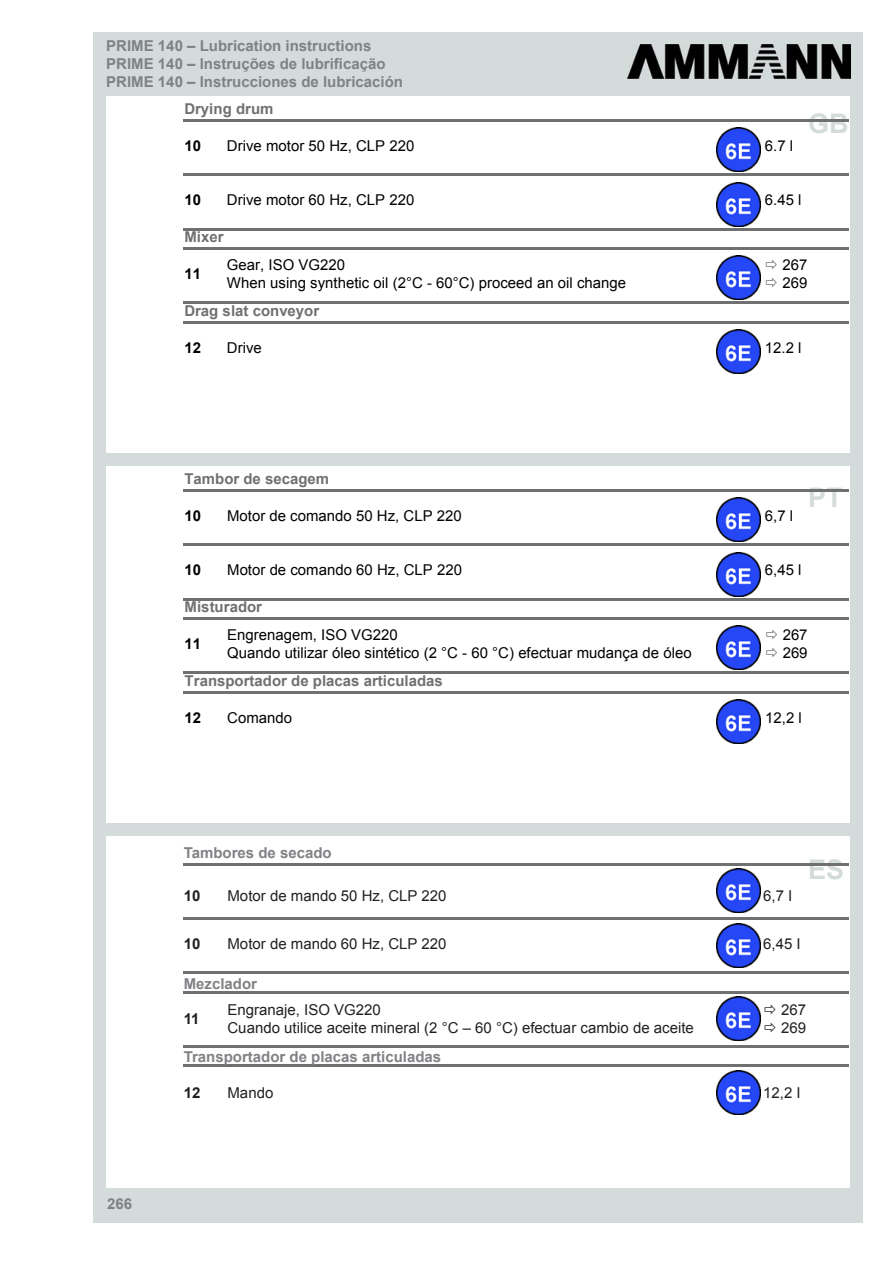
<style>
.page{position:relative;width:893px;height:1263px;background:#fff}
.page>*{position:absolute;margin:0;border:0;box-sizing:border-box;transform-origin:0 0}
.t1{font:700 27px "Arial";color:#d4dbdb}
.t2{font:15px/18px "Arial";color:#000}
.texto2{font:700 15px/18px "Arial";color:#808285}
.texto1{font:15px "Arial";color:#231f20}
.t3{font:700 15px "Arial";letter-spacing:.005em;color:#707070}
.t4{font:700 15px "Arial";letter-spacing:.005em;color:#000}
.texto1-2{font:700 15px "Arial";color:#231f20}
</style>
<div class="page">
<div style="left:94px;top:83px;width:12px;height:1140px;background:#d4dbdb"></div>
<div style="left:850px;top:83px;width:13px;height:1140px;background:#d4dbdb"></div>
<div style="left:106px;top:1189px;width:744px;height:34px;background:#d4dbdb"></div>
<div style="left:106px;top:453px;width:744px;height:13px;background:#d4dbdb"></div>
<div style="left:106px;top:823px;width:744px;height:13px;background:#d4dbdb"></div>
<div style="left:94px;top:32px;width:769px;height:64px;background:#d4dbdb"></div>
<img style="left:627px;top:45px;width:223px;height:33px">
<hr style="left:183px;top:119px;width:665px;height:3px;background:#707070">
<hr style="left:183px;top:173px;width:665px;height:3px;background:#707070">
<hr style="left:183px;top:228px;width:665px;height:2px;background:#707070">
<hr style="left:183px;top:247px;width:665px;height:3px;background:#707070">
<hr style="left:183px;top:301px;width:665px;height:3px;background:#707070">
<hr style="left:183px;top:321px;width:665px;height:3px;background:#707070">
<img style="left:717px;top:128px;width:44px;height:44px">
<img style="left:717px;top:182px;width:44px;height:44px">
<img style="left:717px;top:256px;width:44px;height:44px">
<img style="left:717px;top:330px;width:44px;height:44px">
<hr style="left:183px;top:489px;width:665px;height:3px;background:#707070">
<hr style="left:183px;top:543px;width:665px;height:3px;background:#707070">
<hr style="left:183px;top:597px;width:665px;height:3px;background:#707070">
<hr style="left:183px;top:617px;width:665px;height:3px;background:#707070">
<hr style="left:183px;top:671px;width:665px;height:3px;background:#707070">
<hr style="left:183px;top:691px;width:665px;height:3px;background:#707070">
<hr style="left:183px;top:862px;width:665px;height:3px;background:#707070">
<hr style="left:183px;top:917px;width:665px;height:3px;background:#707070">
<hr style="left:183px;top:971px;width:665px;height:3px;background:#707070">
<hr style="left:183px;top:990px;width:665px;height:3px;background:#707070">
<hr style="left:183px;top:1045px;width:665px;height:3px;background:#707070">
<hr style="left:183px;top:1064px;width:665px;height:3px;background:#707070">
<img style="left:717px;top:498px;width:44px;height:44px">
<img style="left:717px;top:552px;width:44px;height:44px">
<img style="left:717px;top:626px;width:44px;height:44px">
<img style="left:717px;top:700px;width:44px;height:44px">
<img style="left:717px;top:869px;width:44px;height:44px">
<img style="left:717px;top:923px;width:44px;height:44px">
<img style="left:717px;top:997px;width:44px;height:44px">
<img style="left:717px;top:1071px;width:44px;height:44px">
<p class="texto2" style="left:106px;top:37px;width:298px">PRIME 140 – Lubrication instructions<br>PRIME 140 – Instruções de lubrificação<br>PRIME 140 – Instrucciones de lubricación</p>
<p class="t3" style="left:184px;top:98px;width:91px">Drying drum</p>
<p class="t4" style="left:184px;top:135px;width:18px">10</p>
<p class="t2" style="left:227px;top:136px;width:189px">Drive motor 50 Hz, CLP 220</p>
<p class="t2" style="left:765px;top:136px;width:30px">6.7 l</p>
<p class="t1" style="left:808px;top:104px;width:42px">GB</p>
<p class="t4" style="left:184px;top:189px;width:18px">10</p>
<p class="t2" style="left:227px;top:191px;width:189px">Drive motor 60 Hz, CLP 220</p>
<p class="t2" style="left:765px;top:191px;width:38px">6.45 l</p>
<p class="t3" style="left:184px;top:226px;width:41px">Mixer</p>
<p class="t4" style="left:184px;top:263px;width:18px">11</p>
<p class="t2" style="left:227px;top:256px;width:401px">Gear, ISO VG220<br>When using synthetic oil (2°C - 60°C) proceed an oil change</p>
<p class="t2" style="left:782px;top:256px;width:26px">267<br>269</p>
<p class="t3" style="left:184px;top:300px;width:136px">Drag slat conveyor</p>
<p class="t4" style="left:184px;top:337px;width:18px">12</p>
<p class="t2" style="left:227px;top:338px;width:36px">Drive</p>
<p class="t2" style="left:765px;top:338px;width:38px">12.2 l</p>
<p class="t3" style="left:184px;top:468px;width:146px">Tambor de secagem</p>
<p class="t4" style="left:184px;top:505px;width:18px">10</p>
<p class="t2" style="left:227px;top:506px;width:236px">Motor de comando 50 Hz, CLP 220</p>
<p class="t2" style="left:765px;top:506px;width:30px">6,7 l</p>
<p class="t1" style="left:808px;top:478px;width:36px">PT</p>
<p class="t4" style="left:185px;top:559px;width:18px">10</p>
<p class="t2" style="left:227px;top:561px;width:236px">Motor de comando 60 Hz, CLP 220</p>
<p class="t2" style="left:765px;top:561px;width:38px">6,45 l</p>
<p class="t3" style="left:185px;top:596px;width:79px">Misturador</p>
<p class="t4" style="left:185px;top:633px;width:18px">11</p>
<p class="t2" style="left:227px;top:625px;width:466px">Engrenagem, ISO VG220<br>Quando utilizar óleo sintético (2 °C - 60 °C) efectuar mudança de óleo</p>
<p class="t2" style="left:783px;top:625px;width:26px">267<br>269</p>
<p class="t3" style="left:185px;top:670px;width:260px">Transportador de placas articuladas</p>
<p class="t4" style="left:185px;top:707px;width:18px">12</p>
<p class="t2" style="left:227px;top:708px;width:66px">Comando</p>
<p class="t2" style="left:765px;top:708px;width:38px">12,2 l</p>
<p class="texto2" style="left:184px;top:844px;width:150px">Tambores de secado</p>
<p class="texto1-2" style="left:184px;top:885px;width:18px">10</p>
<p class="texto1" style="left:227px;top:885px;width:221px">Motor de mando 50 Hz, CLP 220</p>
<p class="texto1" style="left:763px;top:885px;width:31px">6,7 I</p>
<p class="texto1-2" style="left:184px;top:933px;width:18px">10</p>
<p class="texto1" style="left:227px;top:933px;width:221px">Motor de mando 60 Hz, CLP 220</p>
<p class="texto1" style="left:763px;top:933px;width:39px">6,45 I</p>
<p class="texto2" style="left:184px;top:974px;width:75px">Mezclador</p>
<p class="texto1-2" style="left:184px;top:1008px;width:17px">11</p>
<p class="t1" style="left:808px;top:850px;width:38px">ES</p>
<p class="texto1" style="left:227px;top:999px;width:155px">Engranaje, ISO VG220</p>
<p class="texto1" style="left:227px;top:1017px;width:468px">Cuando utilice aceite mineral (2 °C – 60 °C) efectuar cambio de aceite</p>
<p class="texto1" style="left:781px;top:999px;width:27px">267</p>
<p class="texto1" style="left:781px;top:1017px;width:27px">269</p>
<p class="texto2" style="left:107px;top:1195px;width:27px">266</p>
<p class="texto2" style="left:184px;top:1048px;width:259px">Transportador de placas articuladas</p>
<p class="texto1-2" style="left:184px;top:1082px;width:18px">12</p>
<p class="texto1" style="left:227px;top:1082px;width:47px">Mando</p>
<p class="texto1" style="left:763px;top:1082px;width:39px">12,2 I</p>
</div>
